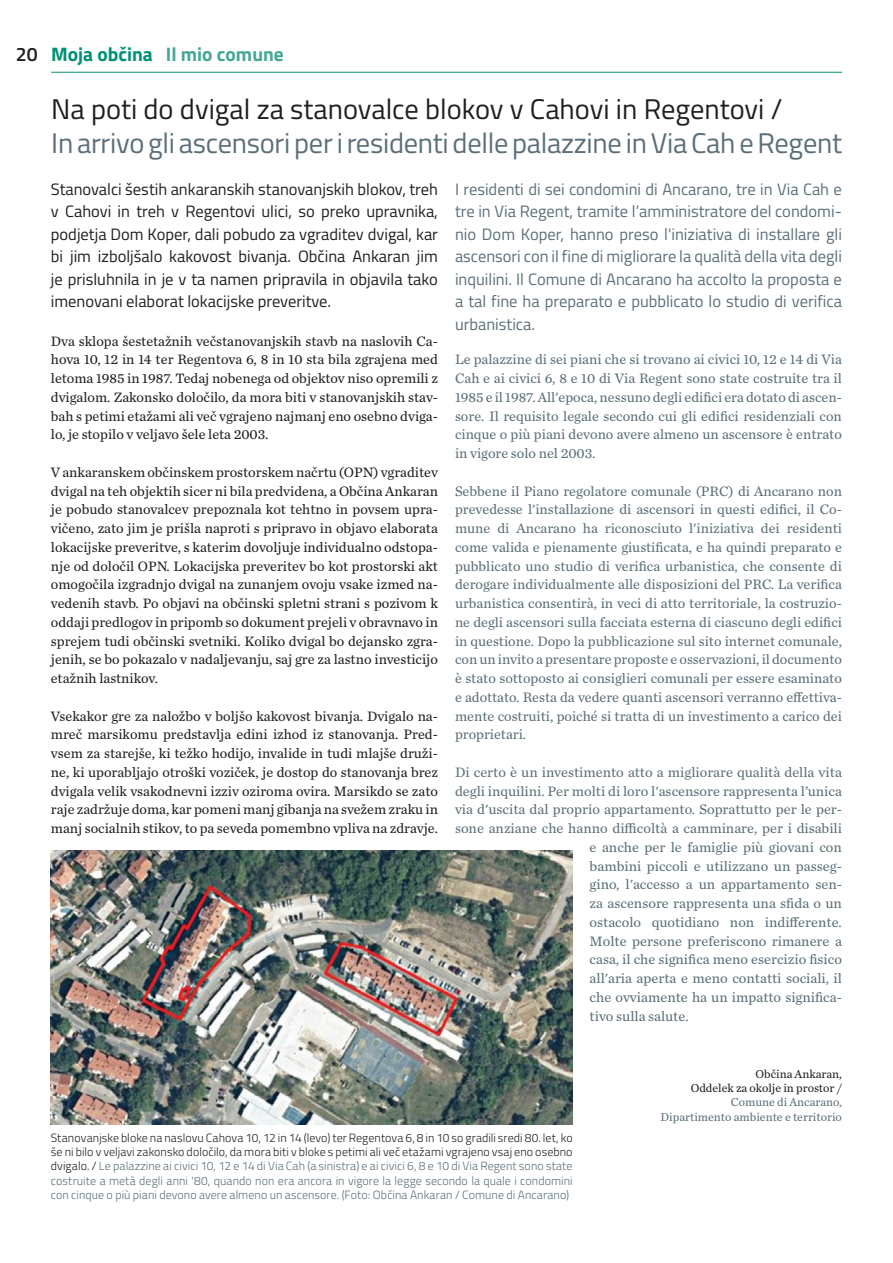
<style>
.page{position:relative;width:893px;height:1263px;background:#fff}
.page>*{position:absolute;margin:0;border:0;box-sizing:border-box;transform-origin:0 0}
.t1{font:28.5px "Titillium";letter-spacing:-.01em;color:#5c6f78}
.t2{font:28.5px "Titillium";color:#231f20}
.t3{font:700 19.5px "Titillium";color:#46a796}
.t4{font:16.5px/22.5px "Titillium";color:#5c6f78;text-align:justify}
.t5{font:16.5px/22.5px "Titillium";color:#231f20;text-align:justify}
.t6{font:14.25px/18.8px "Chronicle Text G2";color:#5c6f78;text-align:justify}
.t7{font:14.25px/18.8px "Chronicle Text G2";color:#231f20;text-align:justify}
.t8{font:300 12px/14.4px "Titillium";letter-spacing:.005em;color:#5c6f78;text-align:justify}
.t9{font:12px/14.4px "Chronicle Text G2";color:#5c6f78;text-align:right}
.t10{font:12px/14.4px "Chronicle Text G2";color:#231f20;text-align:right}
.s1{font-weight:600;color:#231f20}
.s2{color:#009175}
.s3{color:#231f20}
</style>
<div class="page">
<hr style="left:51px;top:72px;width:791px;height:1px;background:#009175">
<img style="left:51px;top:850px;width:522px;height:275px">
<h2 class="t3" style="left:16px;top:39px;width:270px"><span class="s1">20</span> <span class="s2">Moja občina</span> Il mio comune</h2>
<h1 class="t2" style="left:51px;top:88px;width:733px">Na poti do dvigal za stanovalce blokov v Cahovi in Regentovi /</h1>
<h1 class="t1" style="left:51px;top:123px;width:792px">In arrivo gli ascensori per i residenti delle palazzine in Via Cah e Regent</h1>
<p class="t5" style="left:51px;top:177px;width:389px">Stanovalci šestih ankaranskih stanovanjskih blokov, treh v Cahovi in treh v Regentovi ulici, so preko upravnika, podjetja Dom Koper, dali pobudo za vgraditev dvigal, kar bi jim izboljšalo kakovost bivanja. Občina Ankaran jim je prisluhnila in je v ta namen pripravila in objavila tako imenovani elaborat lokacijske preveritve.</p>
<p class="t7" style="left:51px;top:331px;width:389px">Dva sklopa šestetažnih večstanovanjskih stavb na naslovih Ca&shy;hova 10, 12 in 14 ter Regentova 6, 8 in 10 sta bila zgrajena med letoma 1985 in 1987. Tedaj nobenega od objektov niso opremili z dvigalom. Zakonsko določilo, da mora biti v stanovanjskih stav&shy;bah s petimi etažami ali več vgrajeno najmanj eno osebno dviga&shy;lo, je stopilo v veljavo šele leta 2003.</p>
<p class="t7" style="left:51px;top:462px;width:389px">V ankaranskem občinskem prostorskem načrtu (OPN) vgraditev dvigal na teh objektih sicer ni bila predvidena, a Občina Ankaran je pobudo stanovalcev prepoznala kot tehtno in povsem upra&shy;vičeno, zato jim je prišla naproti s pripravo in objavo elaborata lokacijske preveritve, s katerim dovoljuje individualno odstopa&shy;nje od določil OPN. Lokacijska preveritev bo kot prostorski akt omogočila izgradnjo dvigal na zunanjem ovoju vsake izmed na&shy;vedenih stavb. Po objavi na občinski spletni strani s pozivom k oddaji predlogov in pripomb so dokument prejeli v obravnavo in sprejem tudi občinski svetniki. Koliko dvigal bo dejansko zgra&shy;jenih, se bo pokazalo v nadaljevanju, saj gre za lastno investicijo etažnih lastnikov.</p>
<p class="t7" style="left:51px;top:706px;width:389px">Vsekakor gre za naložbo v boljšo kakovost bivanja. Dvigalo na&shy;mreč marsikomu predstavlja edini izhod iz stanovanja. Pred&shy;vsem za starejše, ki težko hodijo, invalide in tudi mlajše druži&shy;ne, ki uporabljajo otroški voziček, je dostop do stanovanja brez dvigala velik vsakodnevni izziv oziroma ovira. Marsikdo se zato raje zadržuje doma, kar pomeni manj gibanja na svežem zraku in manj socialnih stikov, to pa seveda pomembno vpliva na zdravje.</p>
<p class="t4" style="left:455px;top:177px;width:388px">I residenti di sei condomini di Ancarano, tre in Via Cah e tre in Via Regent, tramite l’amministratore del condomi&shy;nio Dom Koper, hanno preso l'iniziativa di installare gli ascensori con il fine di migliorare la qualità della vita degli inquilini. Il Comune di Ancarano ha accolto la proposta e a tal fine ha preparato e pubblicato lo studio di verifica urbanistica.</p>
<p class="t6" style="left:455px;top:349px;width:388px">Le palazzine di sei piani che si trovano ai civici 10, 12 e 14 di Via Cah e ai civici 6, 8 e 10 di Via Regent sono state costruite tra il 1985 e il 1987. All'epoca, nessuno degli edifici era dotato di ascen&shy;sore. Il requisito legale secondo cui gli edifici residenziali con cinque o più piani devono avere almeno un ascensore è entrato in vigore solo nel 2003.</p>
<p class="t6" style="left:455px;top:481px;width:388px">Sebbene il Piano regolatore comunale (PRC) di Ancarano non prevedesse l'installazione di ascensori in questi edifici, il Co&shy;mune di Ancarano ha riconosciuto l'iniziativa dei residenti come valida e pienamente giustificata, e ha quindi preparato e pubblicato uno studio di verifica urbanistica, che consente di derogare individualmente alle disposizioni del PRC. La verifica urbanistica consentirà, in veci di atto territoriale, la costruzio&shy;ne degli ascensori sulla facciata esterna di ciascuno degli edifici in questione. Dopo la pubblicazione sul sito internet comunale, con un invito a presentare proposte e osservazioni, il documento è stato sottoposto ai consiglieri comunali per essere esaminato e adottato. Resta da vedere quanti ascensori verranno effettiva&shy;mente costruiti, poiché si tratta di un investimento a carico dei proprietari.</p>
<p class="t6" style="left:455px;top:762px;width:388px">Di certo è un investimento atto a migliorare qualità della vita</p>
<p class="t6" style="left:455px;top:781px;width:388px">degli inquilini. Per molti di loro l'ascensore rappresenta l’unica</p>
<p class="t6" style="left:455px;top:799px;width:388px">via d'uscita dal proprio appartamento. Soprattutto per le per-</p>
<p class="t6" style="left:455px;top:818px;width:388px">sone anziane che hanno difficoltà a camminare, per i disabili</p>
<p class="t6" style="left:590px;top:837px;width:254px">e anche per le famiglie più giovani con</p>
<p class="t6" style="left:590px;top:856px;width:254px">bambini piccoli e utilizzano un passeg-</p>
<p class="t6" style="left:590px;top:874px;width:254px">gino, l'accesso a un appartamento sen-</p>
<p class="t6" style="left:590px;top:893px;width:254px">za ascensore rappresenta una sfida o un</p>
<p class="t6" style="left:590px;top:912px;width:254px">ostacolo quotidiano non indifferente.</p>
<p class="t6" style="left:590px;top:931px;width:254px">Molte persone preferiscono rimanere a</p>
<p class="t6" style="left:590px;top:949px;width:254px">casa, il che significa meno esercizio fisico</p>
<p class="t6" style="left:590px;top:968px;width:254px">all'aria aperta e meno contatti sociali, il</p>
<p class="t6" style="left:590px;top:987px;width:254px">che ovviamente ha un impatto significa-</p>
<p class="t6" style="left:590px;top:1006px;width:101px">tivo sulla salute.</p>
<p class="t10" style="left:691px;top:1066px;width:153px">Občina Ankaran,<br>Oddelek za okolje in prostor /</p>
<p class="t9" style="left:660px;top:1094px;width:183px">Comune di Ancarano,<br>Dipartimento ambiente e territorio</p>
<p class="t8" style="left:51px;top:1129px;width:523px"><span class="s3">Stanovanjske bloke na naslovu Cahova 10, 12 in 14 (levo) ter Regentova 6, 8 in 10 so gradili sredi 80. let, ko še ni bilo v veljavi zakonsko določilo, da mora biti v bloke s petimi ali več etažami vgrajeno vsaj eno osebno dvigalo. /</span> Le palazzine ai civici 10, 12 e 14 di Via Cah (a sinistra) e ai civici 6, 8 e 10 di Via Regent sono state costruite a metà degli anni '80, quando non era ancora in vigore la legge secondo la quale i condomini con cinque o più piani devono avere almeno un ascensore. (Foto: Občina Ankaran / Comune di Ancarano)</p>
</div>
